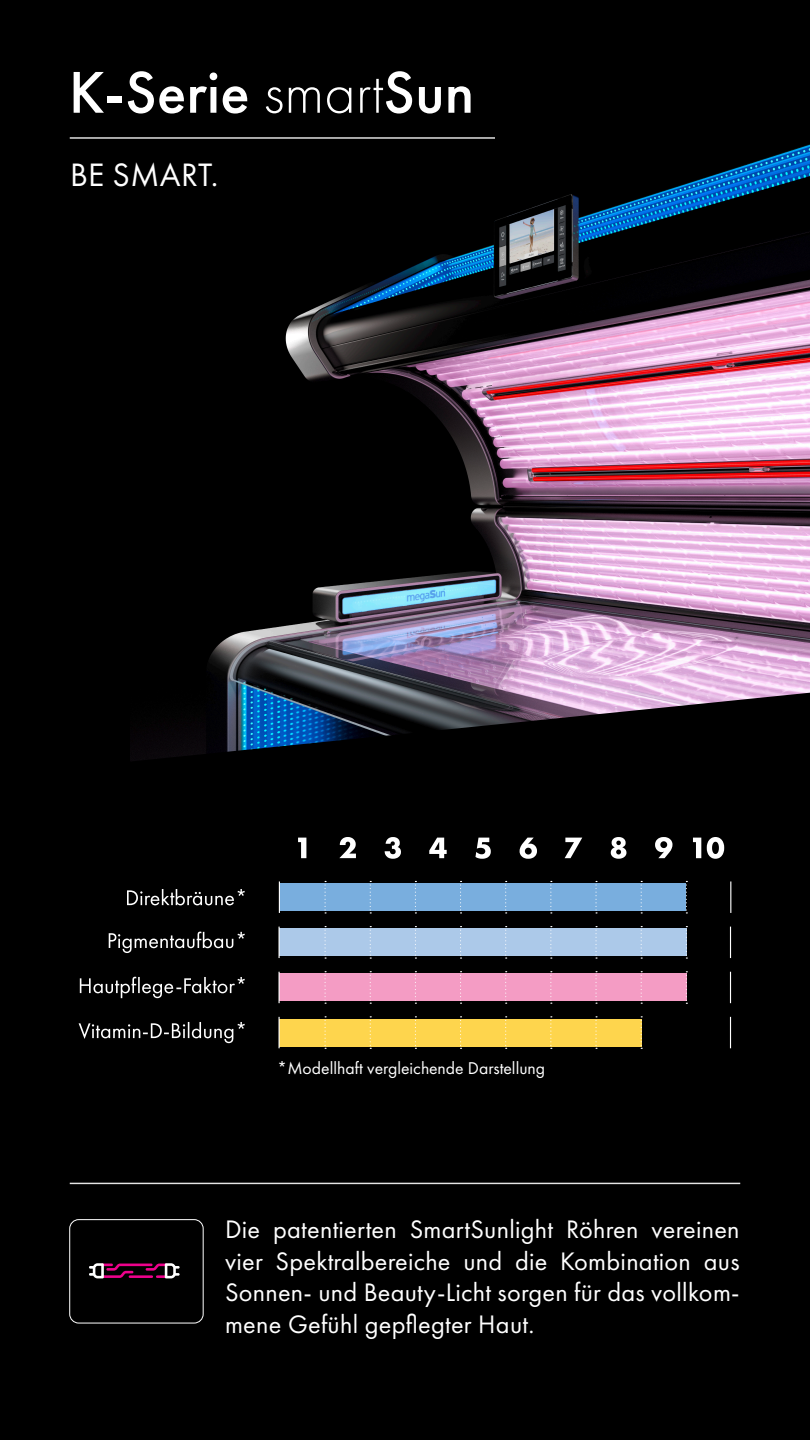
<style>
.page{position:relative;width:810px;height:1440px;background:#000}
.page>*{position:absolute;margin:0;border:0;box-sizing:border-box;transform-origin:0 0}
.t1{font:500 61.12px "Futura PT";color:#fff}
.t2{font:33.6px "Futura PT";letter-spacing:.01em;color:#fff}
.t3{font:26.25px/31.5px "Futura PT";letter-spacing:.01em;color:#fff;text-align:justify}
.t4{font:17.7px "Futura PT";color:#fff}
.s1{font-weight:300}
</style>
<div class="page">
<div style="left:70px;top:1220px;width:133px;height:103px;border:1px solid #fff;border-radius:9px"></div>
<svg style="left:109px;top:932px;width:136px;height:21px"></svg>
<div style="left:279px;top:929px;width:407px;height:27px;background:#acc9e9"></div>
<svg style="left:325px;top:926px;width:1px;height:33px"></svg>
<svg style="left:415px;top:926px;width:1px;height:33px"></svg>
<svg style="left:460px;top:926px;width:2px;height:33px"></svg>
<svg style="left:505px;top:926px;width:2px;height:33px"></svg>
<svg style="left:550px;top:926px;width:2px;height:33px"></svg>
<svg style="left:595px;top:926px;width:2px;height:33px"></svg>
<svg style="left:641px;top:926px;width:1px;height:33px"></svg>
<svg style="left:686px;top:926px;width:1px;height:33px"></svg>
<svg style="left:370px;top:926px;width:1px;height:33px"></svg>
<hr style="left:279px;top:927px;width:1px;height:31px;background:#fff">
<hr style="left:730px;top:927px;width:1px;height:31px;background:#fff">
<svg style="left:80px;top:977px;width:165px;height:21px"></svg>
<div style="left:279px;top:974px;width:407px;height:27px;background:#f49cc4"></div>
<svg style="left:325px;top:971px;width:1px;height:33px"></svg>
<svg style="left:415px;top:971px;width:1px;height:33px"></svg>
<svg style="left:460px;top:971px;width:2px;height:33px"></svg>
<svg style="left:505px;top:971px;width:2px;height:33px"></svg>
<svg style="left:550px;top:971px;width:2px;height:33px"></svg>
<svg style="left:595px;top:971px;width:2px;height:33px"></svg>
<svg style="left:641px;top:971px;width:1px;height:33px"></svg>
<svg style="left:370px;top:971px;width:1px;height:33px"></svg>
<hr style="left:279px;top:972px;width:1px;height:31px;background:#fff">
<hr style="left:730px;top:972px;width:1px;height:31px;background:#fff">
<svg style="left:79px;top:1022px;width:166px;height:21px"></svg>
<div style="left:279px;top:1019px;width:362px;height:27px;background:#fed54d"></div>
<svg style="left:325px;top:1016px;width:1px;height:33px"></svg>
<svg style="left:415px;top:1016px;width:1px;height:33px"></svg>
<svg style="left:460px;top:1016px;width:2px;height:33px"></svg>
<svg style="left:505px;top:1016px;width:2px;height:33px"></svg>
<svg style="left:550px;top:1016px;width:2px;height:33px"></svg>
<svg style="left:595px;top:1016px;width:2px;height:33px"></svg>
<svg style="left:641px;top:1016px;width:1px;height:33px"></svg>
<svg style="left:370px;top:1016px;width:1px;height:33px"></svg>
<hr style="left:279px;top:1017px;width:1px;height:31px;background:#fff">
<hr style="left:730px;top:1017px;width:1px;height:31px;background:#fff">
<svg style="left:693px;top:837px;width:31px;height:22px"></svg>
<svg style="left:655px;top:837px;width:18px;height:21px"></svg>
<svg style="left:611px;top:837px;width:15px;height:22px"></svg>
<svg style="left:565px;top:838px;width:17px;height:20px"></svg>
<svg style="left:520px;top:838px;width:17px;height:21px"></svg>
<svg style="left:475px;top:838px;width:16px;height:21px"></svg>
<svg style="left:429px;top:838px;width:18px;height:20px"></svg>
<svg style="left:385px;top:837px;width:16px;height:22px"></svg>
<svg style="left:339px;top:837px;width:17px;height:21px"></svg>
<svg style="left:298px;top:838px;width:8px;height:20px"></svg>
<svg style="left:127px;top:889px;width:118px;height:16px"></svg>
<div style="left:279px;top:883px;width:407px;height:28px;background:#79aede"></div>
<hr style="left:279px;top:881px;width:1px;height:32px;background:#fff">
<svg style="left:325px;top:881px;width:1px;height:33px"></svg>
<svg style="left:415px;top:881px;width:1px;height:33px"></svg>
<svg style="left:460px;top:881px;width:2px;height:33px"></svg>
<svg style="left:505px;top:881px;width:2px;height:33px"></svg>
<svg style="left:550px;top:881px;width:2px;height:33px"></svg>
<svg style="left:595px;top:881px;width:2px;height:33px"></svg>
<svg style="left:641px;top:881px;width:1px;height:33px"></svg>
<svg style="left:686px;top:881px;width:1px;height:33px"></svg>
<svg style="left:370px;top:881px;width:1px;height:33px"></svg>
<hr style="left:730px;top:881px;width:1px;height:32px;background:#fff">
<img style="left:130px;top:144px;width:680px;height:617px">
<hr style="left:70px;top:1183px;width:670px;height:1px;background:#fff">
<hr style="left:70px;top:137px;width:425px;height:2px;background:#fff">
<svg style="left:89px;top:1263px;width:91px;height:15px"></svg>
<svg style="left:686px;top:971px;width:1px;height:33px"></svg>
<h1 class="t1" style="left:69px;top:56px;width:407px">K-Serie <span class="s1">smart</span>Sun</h1>
<p class="t2" style="left:70px;top:155px;width:150px">BE SMART.</p>
<p class="t4" style="left:277px;top:1058px;width:269px">*Modellhaft vergleichende Darstellung</p>
<p class="t3" style="left:225px;top:1213px;width:516px">Die patentierten SmartSunlight Röhren vereinen vier Spektralbereiche und die Kombination aus Sonnen- und Beauty-Licht sorgen für das vollkom&shy;mene Gefühl gepflegter Haut.</p>
</div>
